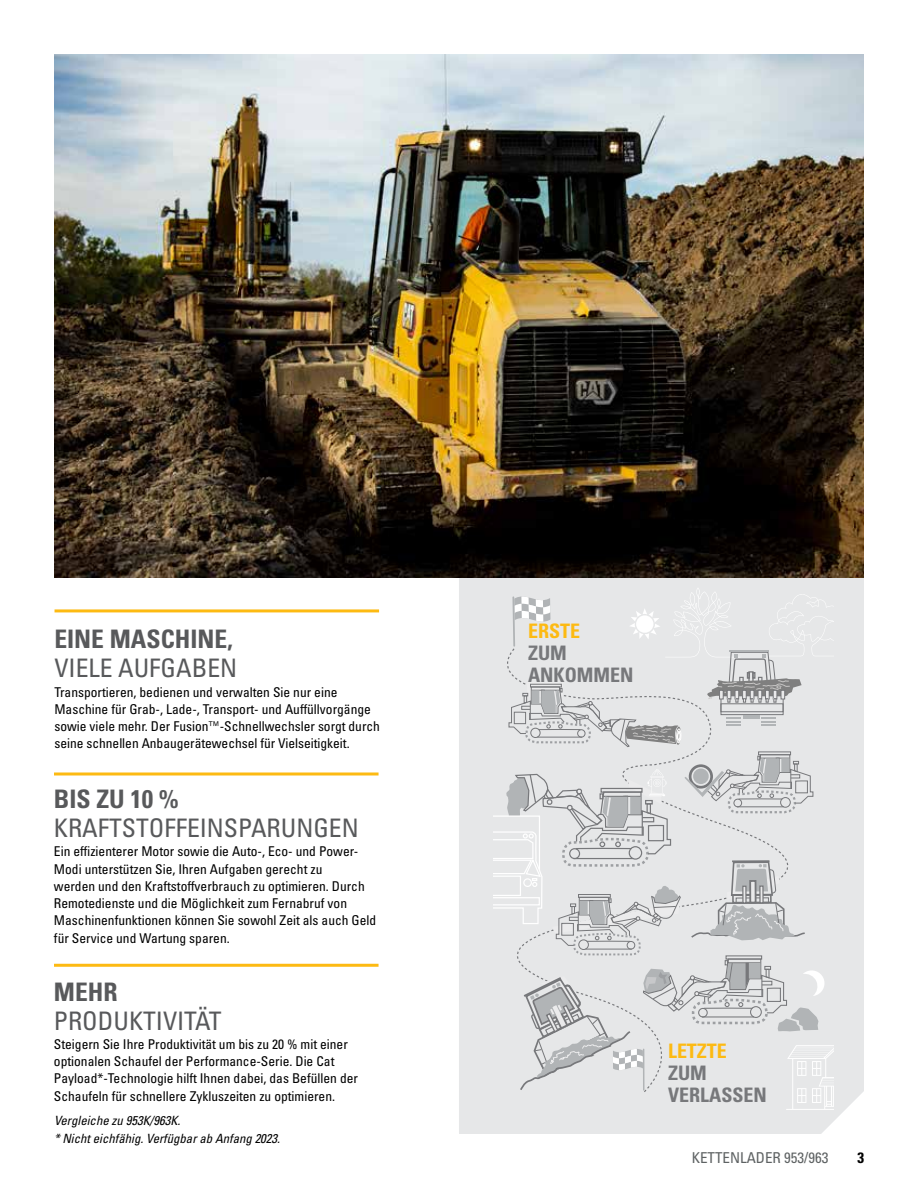
<style>
.page{position:relative;width:918px;height:1188px;background:#fff}
.page>*{position:absolute;margin:0;border:0;box-sizing:border-box;transform-origin:0 0}
.t1{font:condensed 25.5px "Univers LTCYR 57";color:#58595b}
.t2{font:25.5px "Univers LTCYR 67 Bold Cond";color:#58595b}
.t3{font:700 condensed 19.95px/22px "Univers";color:#77787b}
.t4{font:700 condensed 19.95px "Univers";color:#fdba12}
.t5{font:condensed 15px "Univers LTCYR 57";color:#5e6263}
.t6{font:15px "Univers LTCYR 67 Bold Cond";color:#000}
.t7{font:condensed 13.5px/17.2px "Univers LTCYR 57";color:#000}
.t8{font:italic condensed 12.75px/18px "Univers LT Std";color:#000}
</style>
<div class="page">
<div style="left:459px;top:578px;width:405px;height:556px;background:#e6e7e8"></div>
<img style="left:54px;top:54px;width:810px;height:524px">
<svg style="left:54px;top:772px;width:325px;height:4px"></svg>
<hr style="left:54px;top:964px;width:325px;height:3px;background:#fdba12">
<hr style="left:55px;top:609px;width:324px;height:3px;background:#fdba12">
<div style="left:493px;top:646px;width:341px;height:108px;background:#e6e7e8"></div>
<div style="left:758px;top:751px;width:33px;height:4px;border:1px solid #77787b"></div>
<svg style="left:508px;top:588px;width:326px;height:160px;background:#dddedf"></svg>
<svg style="left:493px;top:754px;width:341px;height:356px;background:#dbdcdd"></svg>
<h1 class="t2" style="left:54px;top:624px;width:180px">EINE MASCHINE,</h1>
<h1 class="t1" style="left:54px;top:652px;width:184px">VIELE AUFGABEN</h1>
<p class="t7" style="left:54px;top:683px;width:327px">Transportieren, bedienen und verwalten Sie nur eine Maschine für Grab-, Lade-, Transport- und Auffüllvorgänge sowie viele mehr. Der Fusion™-Schnellwechsler sorgt durch seine schnellen Anbaugerätewechsel für Vielseitigkeit.</p>
<h1 class="t2" style="left:54px;top:784px;width:126px">BIS ZU 10 %</h1>
<h1 class="t1" style="left:54px;top:812px;width:306px">KRAFTSTOFFEINSPARUNGEN</h1>
<p class="t7" style="left:54px;top:842px;width:324px">Ein effizienterer Motor sowie die Auto-, Eco- und Power-Modi unterstützen Sie, Ihren Aufgaben gerecht zu<br>werden und den Kraftstoffverbrauch zu optimieren. Durch Remotedienste und die Möglichkeit zum Fernabruf von Maschinenfunktionen können Sie sowohl Zeit als auch Geld für Service und Wartung sparen.</p>
<h1 class="t2" style="left:54px;top:976px;width:65px">MEHR</h1>
<h1 class="t1" style="left:54px;top:1004px;width:169px">PRODUKTIVITÄT</h1>
<p class="t7" style="left:54px;top:1035px;width:306px">Steigern Sie Ihre Produktivität um bis zu 20 % mit einer optionalen Schaufel der Performance-Serie. Die Cat Payload*-Technologie hilft Ihnen dabei, das Befüllen der Schaufeln für schnellere Zykluszeiten zu optimieren.</p>
<p class="t8" style="left:54px;top:1112px;width:228px">Vergleiche zu 953K/963K.<br>* Nicht eichfähig. Verfügbar ab Anfang 2023.</p>
<h2 class="t4" style="left:528px;top:619px;width:54px">ERSTE</h2>
<h2 class="t3" style="left:528px;top:642px;width:107px">ZUM<br>ANKOMMEN</h2>
<h2 class="t4" style="left:668px;top:1039px;width:60px">LETZTE</h2>
<h2 class="t3" style="left:668px;top:1062px;width:100px">ZUM<br>VERLASSEN</h2>
<p class="t5" style="left:692px;top:1148px;width:138px">KETTENLADER 953/963</p>
<p class="t6" style="left:857px;top:1148px;width:8px">3</p>
</div>
